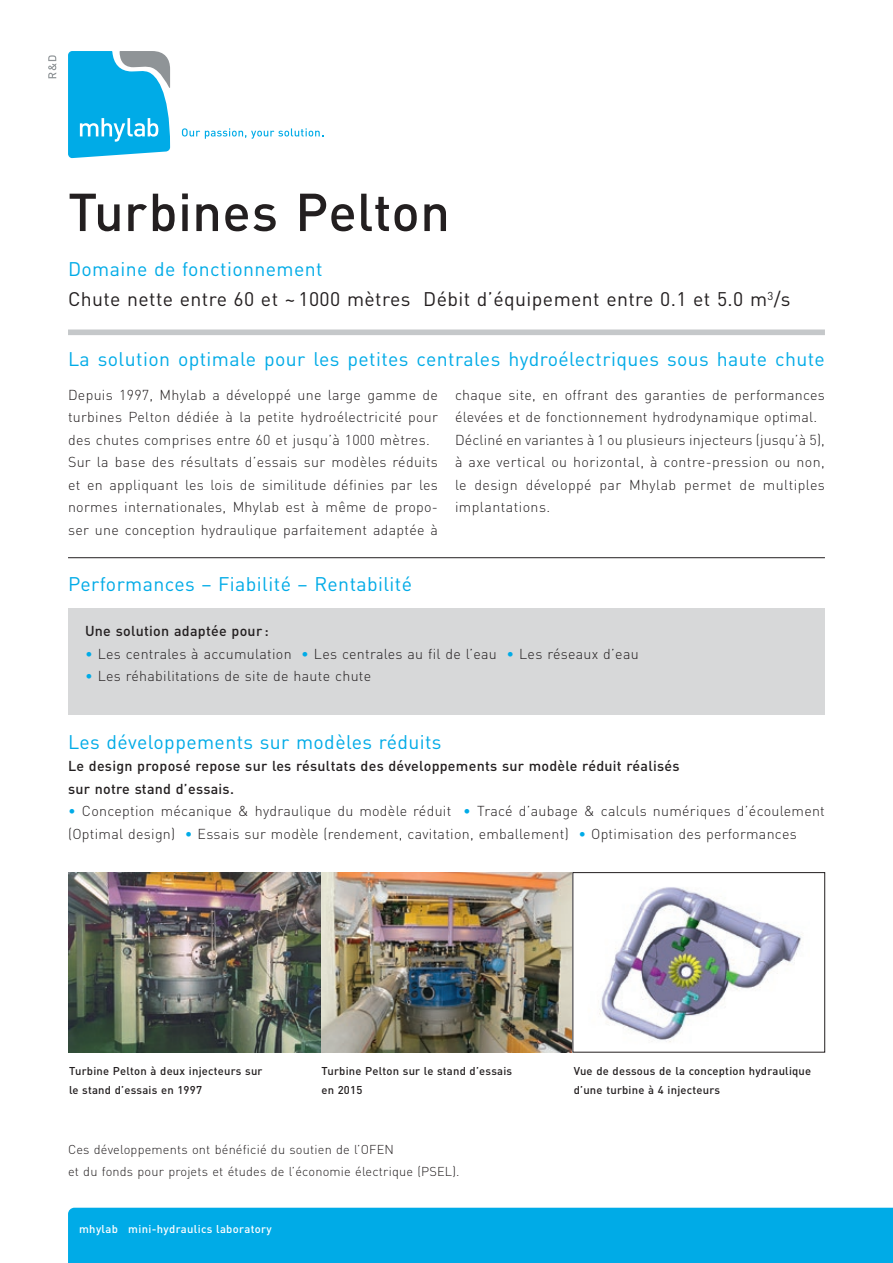
<style>
.page{position:relative;width:893px;height:1263px;background:#fff}
.page>*{position:absolute;margin:0;border:0;box-sizing:border-box;transform-origin:0 0}
.t1{font:500 52.5px "DIN";letter-spacing:.005em;color:#231f20}
.t2{font:19.5px "DIN";letter-spacing:.02em;color:#00abe7}
.t3{font:19.5px/30px "DIN";letter-spacing:.02em;color:#231f20}
.t4{font:300 14.25px/22.5px "DIN";letter-spacing:.02em;color:#231f20}
.t5{font:500 14.25px/22.5px "DIN";letter-spacing:.02em;color:#231f20}
.t6{font:300 12.75px/22.5px "DIN";letter-spacing:.015em;color:#231f20}
.t7{font:500 11.25px "DIN";letter-spacing:.02em;color:#231f20}
.t8{font:500 11.25px "DIN";letter-spacing:.03em;color:#fff}
.s1{color:#00abe7}
</style>
<div class="page">
<img style="left:68px;top:872px;width:734px;height:180px">
<div style="left:573px;top:872px;width:252px;height:180px;border:1px solid #231f20"></div>
<div style="left:68px;top:609px;width:757px;height:106px;background:#d7d8d9"></div>
<svg style="left:48px;top:55px;width:8px;height:23px"></svg>
<svg style="left:68px;top:51px;width:102px;height:107px;background:#2cb4e3"></svg>
<svg style="left:182px;top:128px;width:141px;height:11px"></svg>
<div style="left:68px;top:1208px;width:825px;height:55px;background:#00abe7"></div>
<div style="left:68px;top:329px;width:757px;height:6px;background:#c5c8ca"></div>
<hr style="left:68px;top:557px;width:757px;height:1px;background:#231f20">
<h1 class="t1" style="left:68px;top:177px;width:383px">Turbines Pelton</h1>
<h2 class="t3" style="left:68px;top:254px;width:724px"><span class="s1">Domaine de fonctionnement<br></span>Chute nette entre 60 et ~ 1000 mètres Débit d’équipement entre 0.1 et 5.0 m<sup>3</sup>/s</h2>
<h2 class="t2" style="left:68px;top:348px;width:758px">La solution optimale pour les petites centrales hydroélectriques sous haute chute</h2>
<p class="t4" style="left:68px;top:383px;width:371px">Depuis 1997, Mhylab a développé une large gamme de turbines Pelton dédiée à la petite hydroélectricité pour des chutes comprises entre 60 et jusqu’à 1000 mètres.<br>Sur la base des résultats d’essais sur modèles réduits et en appliquant les lois de similitude définies par les normes internationales, Mhylab est à même de propo&shy;ser une conception hydraulique parfaitement adaptée à</p>
<p class="t4" style="left:455px;top:383px;width:371px">chaque site, en offrant des garanties de performances élevées et de fonctionnement hydrodynamique optimal.<br>Décliné en variantes à 1 ou plusieurs injecteurs (jusqu’à 5), à axe vertical ou horizontal, à contre-pression ou non, le design développé par Mhylab permet de multiples implantations.</p>
<h2 class="t2" style="left:68px;top:573px;width:346px">Performances – Fiabilité – Rentabilité</h2>
<p class="t5" style="left:85px;top:619px;width:185px">Une solution adaptée pour :</p>
<p class="t4" style="left:85px;top:642px;width:555px"><span class="s1">•</span> Les centrales à accumulation <span class="s1">•</span> Les centrales au fil de l’eau <span class="s1">•</span> Les réseaux d’eau</p>
<p class="t4" style="left:85px;top:664px;width:288px"><span class="s1">•</span> Les réhabilitations de site de haute chute</p>
<h2 class="t2" style="left:68px;top:730px;width:375px">Les développements sur modèles réduits</h2>
<p class="t5" style="left:68px;top:754px;width:613px">Le design proposé repose sur les résultats des développements sur modèle réduit réalisés sur notre stand d’essais.</p>
<p class="t4" style="left:68px;top:799px;width:758px"><span class="s1">•</span> Conception mécanique &amp; hydraulique du modèle réduit <span class="s1">•</span> Tracé d’aubage &amp; calculs numériques d’écoulement (Optimal design) <span class="s1">•</span> Essais sur modèle (rendement, cavitation, emballement) <span class="s1">•</span> Optimisation des performances</p>
<p class="t7" style="left:69px;top:1063px;width:195px">Turbine Pelton à deux injecteurs sur</p>
<p class="t7" style="left:321px;top:1063px;width:192px">Turbine Pelton sur le stand d’essais</p>
<p class="t7" style="left:574px;top:1063px;width:239px">Vue de dessous de la conception hydraulique</p>
<p class="t7" style="left:69px;top:1082px;width:134px">le stand d’essais en 1997</p>
<p class="t7" style="left:321px;top:1082px;width:43px">en 2015</p>
<p class="t7" style="left:574px;top:1082px;width:148px">d’une turbine à 4 injecteurs</p>
<p class="t6" style="left:68px;top:1137px;width:393px">Ces développements ont bénéficié du soutien de l’OFEN<br>et du fonds pour projets et études de l’économie électrique (PSEL).</p>
<p class="t8" style="left:79px;top:1221px;width:194px">mhylab mini-hydraulics laboratory</p>
</div>
